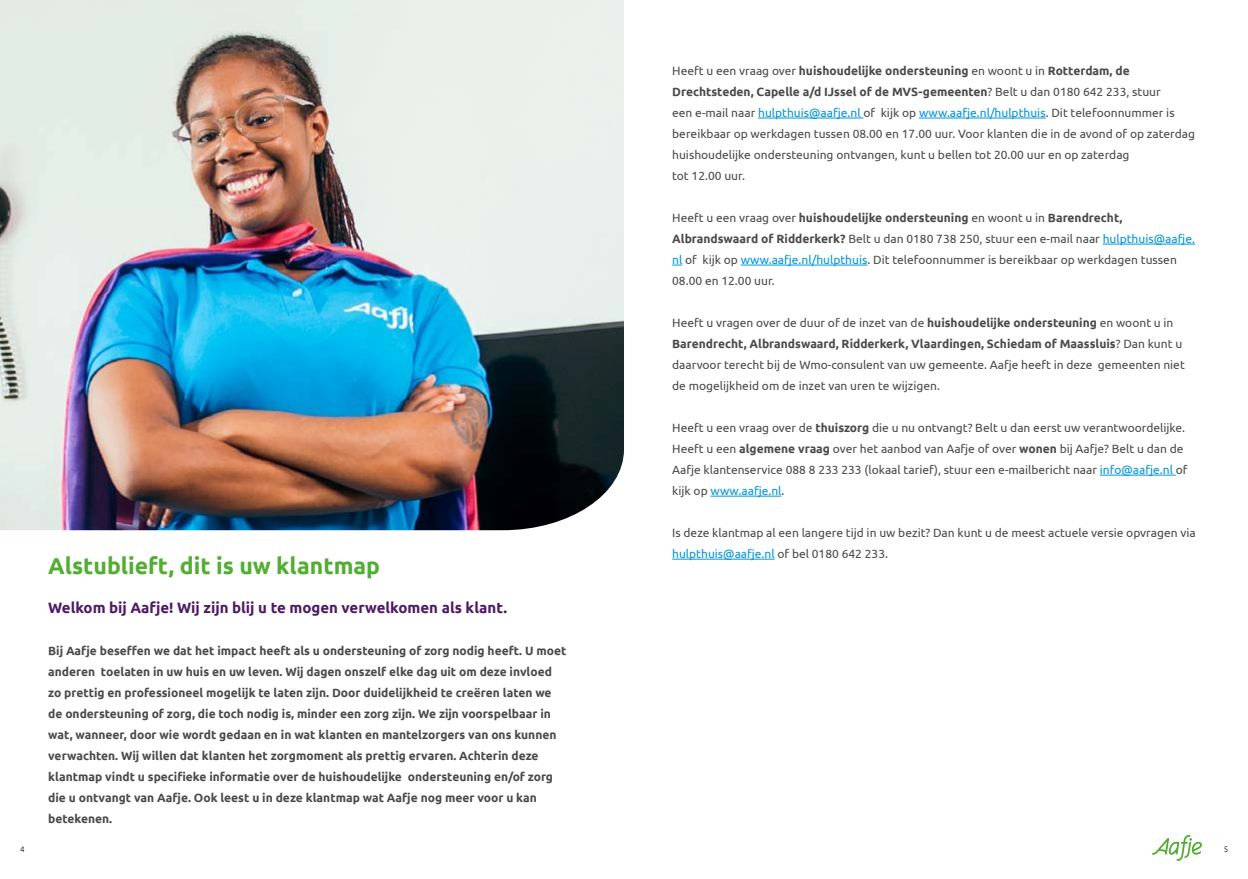
<style>
.page{position:relative;width:1248px;height:879px;background:#fff}
.page>*{position:absolute;margin:0;border:0;box-sizing:border-box;transform-origin:0 0}
.t1{font:700 23px "Ubuntu";color:#52ae32}
.t2{font:700 15px "Ubuntu";color:#4e1a66}
.t3{font:12px/21px "Ubuntu";color:#4a4a49}
.t4{font:700 12px/21px "Ubuntu";color:#4a4a49}
.t5{font:300 8px "Ubuntu";color:#000}
.s1{font-weight:700}
.s2{color:#0095db}
</style>
<div class="page">
<svg style="left:1152px;top:835px;width:49px;height:26px"></svg>
<hr style="left:758px;top:118px;width:105px;height:1px;background:#0095db">
<hr style="left:918px;top:118px;width:127px;height:1px;background:#0095db">
<hr style="left:1102px;top:244px;width:92px;height:1px;background:#0095db">
<hr style="left:740px;top:265px;width:127px;height:1px;background:#0095db">
<hr style="left:1099px;top:475px;width:76px;height:1px;background:#0095db">
<hr style="left:710px;top:496px;width:71px;height:1px;background:#0095db">
<hr style="left:672px;top:559px;width:102px;height:1px;background:#0095db">
<img style="left:0;top:0;width:624px;height:530px">
<h1 class="t1" style="left:48px;top:556px;width:333px">Alstublieft, dit is uw klantmap</h1>
<p class="t2" style="left:48px;top:601px;width:460px">Welkom bij Aafje! Wij zijn blij u te mogen verwelkomen als klant.</p>
<p class="t4" style="left:48px;top:640px;width:519px">Bij Aafje beseffen we dat het impact heeft als u ondersteuning of zorg nodig heeft. U moet anderen toelaten in uw huis en uw leven. Wij dagen onszelf elke dag uit om deze invloed zo prettig en professioneel mogelijk te laten zijn. Door duidelijkheid te creëren laten we de ondersteuning of zorg, die toch nodig is, minder een zorg zijn. We zijn voorspelbaar in wat, wanneer, door wie wordt gedaan en in wat klanten en mantelzorgers van ons kunnen verwachten. Wij willen dat klanten het zorgmoment als prettig ervaren. Achterin deze klantmap vindt u specifieke informatie over de huishoudelijke ondersteuning en/of zorg die u ontvangt van Aafje. Ook leest u in deze klantmap wat Aafje nog meer voor u kan betekenen.</p>
<p class="t3" style="left:672px;top:60px;width:524px">Heeft u een vraag over <span class="s1">huishoudelijke ondersteuning</span> en woont u in <span class="s1">Rotterdam, de Drechtsteden, Capelle a/d IJssel of de MVS-gemeenten</span>? Belt u dan 0180 642 233, stuur<br>een e-mail naar <span class="s2">hulpthuis@aafje.nl</span> of kijk op <span class="s2">www.aafje.nl/hulpthuis</span>. Dit telefoonnummer is bereikbaar op werkdagen tussen 08.00 en 17.00 uur. Voor klanten die in de avond of op zaterdag huishoudelijke ondersteuning ontvangen, kunt u bellen tot 20.00 uur en op zaterdag<br>tot 12.00 uur.</p>
<p class="t3" style="left:672px;top:207px;width:524px">Heeft u een vraag over <span class="s1">huishoudelijke ondersteuning</span> en woont u in <span class="s1">Barendrecht, Albrandswaard of Ridderkerk?</span> Belt u dan 0180 738 250, stuur een e-mail naar <span class="s2">hulpthuis@aafje. nl</span> of kijk op <span class="s2">www.aafje.nl/hulpthuis</span>. Dit telefoonnummer is bereikbaar op werkdagen tussen 08.00 en 12.00 uur.</p>
<p class="t3" style="left:672px;top:312px;width:514px">Heeft u vragen over de duur of de inzet van de <span class="s1">huishoudelijke ondersteuning</span> en woont u in <span class="s1">Barendrecht, Albrandswaard, Ridderkerk, Vlaardingen, Schiedam of Maassluis</span>? Dan kunt u daarvoor terecht bij de Wmo-consulent van uw gemeente. Aafje heeft in deze gemeenten niet de mogelijkheid om de inzet van uren te wijzigen.</p>
<p class="t3" style="left:672px;top:417px;width:516px">Heeft u een vraag over de <span class="s1">thuiszorg</span> die u nu ontvangt? Belt u dan eerst uw verantwoordelijke.<br>Heeft u een <span class="s1">algemene vraag</span> over het aanbod van Aafje of over <span class="s1">wonen</span> bij Aafje? Belt u dan de Aafje klantenservice 088 8 233 233 (lokaal tarief), stuur een e-mailbericht naar <span class="s2">info@aafje.nl</span> of kijk op <span class="s2">www.aafje.nl</span>.</p>
<p class="t3" style="left:672px;top:522px;width:525px">Is deze klantmap al een langere tijd in uw bezit? Dan kunt u de meest actuele versie opvragen via <span class="s2">hulpthuis@aafje.nl</span> of bel 0180 642 233.</p>
<p class="t5" style="left:20px;top:846px;width:6px">4</p>
<p class="t5" style="left:1223px;top:846px;width:6px">5</p>
</div>
